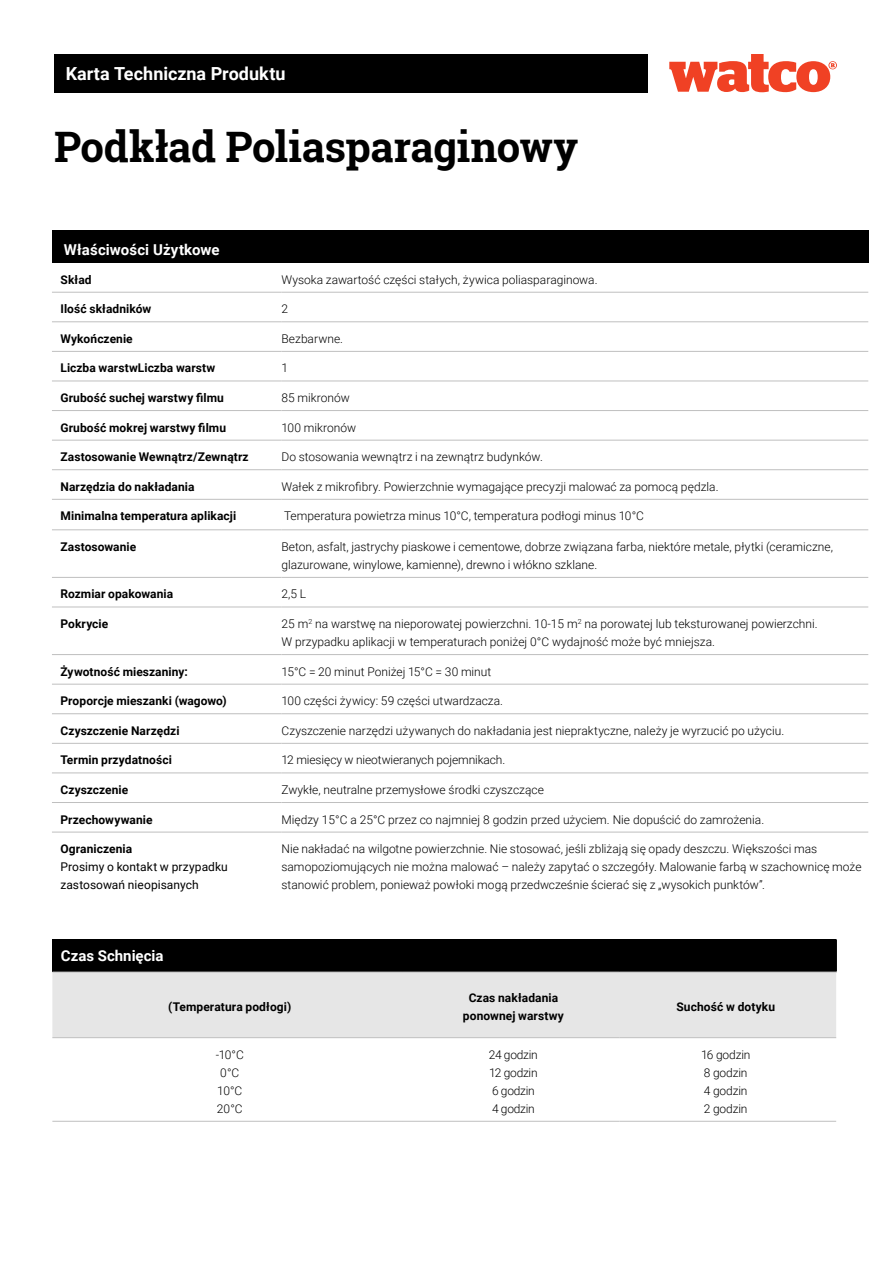
<style>
.page{position:relative;width:893px;height:1263px;background:#fff}
.page>*{position:absolute;margin:0;border:0;box-sizing:border-box;transform-origin:0 0}
.t1{font:700 42px "Roboto Slab";letter-spacing:-.01em;color:#000}
.t2{font:700 18px "Roboto";color:#fff}
.t3{font:700 15px "Roboto";color:#fff}
.t4{font:300 12px/18px "Roboto";color:#000}
.t5{font:700 12px/18px "Roboto";letter-spacing:.005em;color:#000;text-align:center}
.t6{font:12px/18px "Roboto";letter-spacing:.005em;color:#000}
.t7{font:300 12px/18px "Roboto";letter-spacing:-.02em;color:#000}
.s1{font-weight:700}
</style>
<div class="page">
<div style="left:54px;top:54px;width:593px;height:38px;background:#000"></div>
<div style="left:52px;top:230px;width:816px;height:33px;background:#000"></div>
<hr style="left:52px;top:292px;width:229px;height:1px;background:#bfbfbf">
<hr style="left:281px;top:292px;width:587px;height:1px;background:#bfbfbf">
<hr style="left:52px;top:321px;width:229px;height:1px;background:#bfbfbf">
<hr style="left:281px;top:321px;width:587px;height:1px;background:#bfbfbf">
<hr style="left:52px;top:351px;width:229px;height:1px;background:#bfbfbf">
<hr style="left:281px;top:351px;width:587px;height:1px;background:#bfbfbf">
<hr style="left:52px;top:381px;width:229px;height:1px;background:#bfbfbf">
<hr style="left:281px;top:381px;width:587px;height:1px;background:#bfbfbf">
<hr style="left:52px;top:410px;width:229px;height:1px;background:#bfbfbf">
<hr style="left:281px;top:410px;width:587px;height:1px;background:#bfbfbf">
<hr style="left:52px;top:440px;width:229px;height:1px;background:#bfbfbf">
<hr style="left:281px;top:440px;width:587px;height:1px;background:#bfbfbf">
<hr style="left:52px;top:469px;width:229px;height:1px;background:#bfbfbf">
<hr style="left:281px;top:469px;width:587px;height:1px;background:#bfbfbf">
<hr style="left:52px;top:499px;width:229px;height:1px;background:#bfbfbf">
<hr style="left:281px;top:499px;width:587px;height:1px;background:#bfbfbf">
<hr style="left:52px;top:529px;width:229px;height:1px;background:#bfbfbf">
<hr style="left:281px;top:529px;width:587px;height:1px;background:#bfbfbf">
<hr style="left:52px;top:577px;width:229px;height:1px;background:#bfbfbf">
<hr style="left:281px;top:577px;width:587px;height:1px;background:#bfbfbf">
<hr style="left:52px;top:607px;width:229px;height:1px;background:#bfbfbf">
<hr style="left:281px;top:607px;width:587px;height:1px;background:#bfbfbf">
<hr style="left:52px;top:654px;width:229px;height:1px;background:#bfbfbf">
<hr style="left:281px;top:654px;width:587px;height:1px;background:#bfbfbf">
<hr style="left:52px;top:684px;width:229px;height:1px;background:#bfbfbf">
<hr style="left:281px;top:684px;width:587px;height:1px;background:#bfbfbf">
<hr style="left:52px;top:713px;width:229px;height:1px;background:#bfbfbf">
<hr style="left:281px;top:713px;width:587px;height:1px;background:#bfbfbf">
<hr style="left:52px;top:743px;width:229px;height:1px;background:#bfbfbf">
<hr style="left:281px;top:743px;width:587px;height:1px;background:#bfbfbf">
<hr style="left:52px;top:772px;width:229px;height:1px;background:#bfbfbf">
<hr style="left:281px;top:772px;width:587px;height:1px;background:#bfbfbf">
<hr style="left:52px;top:802px;width:229px;height:1px;background:#bfbfbf">
<hr style="left:281px;top:802px;width:587px;height:1px;background:#bfbfbf">
<hr style="left:52px;top:832px;width:229px;height:1px;background:#bfbfbf">
<hr style="left:281px;top:832px;width:587px;height:1px;background:#bfbfbf">
<div style="left:52px;top:939px;width:784px;height:33px;background:#000"></div>
<div style="left:52px;top:973px;width:784px;height:64px;background:#e6e6e6"></div>
<hr style="left:835px;top:939px;width:2px;height:33px;background:#000">
<hr style="left:52px;top:972px;width:351px;height:1px;background:#bfbfbf">
<hr style="left:403px;top:972px;width:217px;height:1px;background:#bfbfbf">
<hr style="left:620px;top:972px;width:217px;height:1px;background:#bfbfbf">
<hr style="left:52px;top:1037px;width:351px;height:1px;background:#bfbfbf">
<hr style="left:403px;top:1037px;width:217px;height:1px;background:#bfbfbf">
<hr style="left:620px;top:1037px;width:216px;height:1px;background:#bfbfbf">
<hr style="left:52px;top:1121px;width:351px;height:1px;background:#bfbfbf">
<hr style="left:403px;top:1121px;width:217px;height:1px;background:#bfbfbf">
<hr style="left:620px;top:1121px;width:216px;height:1px;background:#bfbfbf">
<svg style="left:669px;top:54px;width:168px;height:38px"></svg>
<p class="t2" style="left:66px;top:61px;width:221px">Karta Techniczna Produktu</p>
<p class="t1" style="left:54px;top:118px;width:526px">Podkład Poliasparaginowy</p>
<p class="t3" style="left:64px;top:239px;width:157px">Właściwości Użytkowe</p>
<p class="t5" style="left:60px;top:270px;width:33px">Skład</p>
<p class="t4" style="left:281px;top:270px;width:318px">Wysoka zawartość części stałych, żywica poliasparaginowa.</p>
<p class="t5" style="left:60px;top:300px;width:92px">Ilość składników</p>
<p class="t4" style="left:281px;top:300px;width:8px">2</p>
<p class="t5" style="left:60px;top:329px;width:74px">Wykończenie</p>
<p class="t4" style="left:281px;top:329px;width:63px">Bezbarwne.</p>
<p class="t5" style="left:60px;top:359px;width:156px">Liczba warstwLiczba warstw</p>
<p class="t4" style="left:281px;top:359px;width:8px">1</p>
<p class="t5" style="left:60px;top:388px;width:165px">Grubość suchej warstwy filmu</p>
<p class="t4" style="left:281px;top:388px;width:70px">85 mikronów</p>
<p class="t5" style="left:60px;top:418px;width:167px">Grubość mokrej warstwy filmu</p>
<p class="t4" style="left:281px;top:418px;width:76px">100 mikronów</p>
<p class="t5" style="left:60px;top:447px;width:190px">Zastosowanie Wewnątrz/Zewnątrz</p>
<p class="t4" style="left:281px;top:447px;width:263px">Do stosowania wewnątrz i na zewnątrz budynków.</p>
<p class="t5" style="left:60px;top:477px;width:136px">Narzędzia do nakładania</p>
<p class="t4" style="left:281px;top:477px;width:439px">Wałek z mikrofibry. Powierzchnie wymagające precyzji malować za pomocą pędzla.</p>
<p class="t5" style="left:60px;top:507px;width:177px">Minimalna temperatura aplikacji</p>
<p class="t4" style="left:284px;top:507px;width:361px">Temperatura powietrza minus 10°C, temperatura podłogi minus 10°C</p>
<p class="t5" style="left:60px;top:537px;width:77px">Zastosowanie</p>
<p class="t4" style="left:281px;top:537px;width:553px">Beton, asfalt, jastrychy piaskowe i cementowe, dobrze związana farba, niektóre metale, płytki (ceramiczne, glazurowane, winylowe, kamienne), drewno i włókno szklane.</p>
<p class="t5" style="left:60px;top:585px;width:114px">Rozmiar opakowania</p>
<p class="t4" style="left:281px;top:585px;width:26px">2,5 L</p>
<p class="t5" style="left:60px;top:614px;width:49px">Pokrycie</p>
<p class="t4" style="left:281px;top:614px;width:538px">25 m<sup>2</sup> na warstwę na nieporowatej powierzchni. 10-15 m<sup>2</sup> na porowatej lub teksturowanej powierzchni.</p>
<p class="t4" style="left:281px;top:632px;width:435px">W przypadku aplikacji w temperaturach poniżej 0°C wydajność może być mniejsza.</p>
<p class="t5" style="left:60px;top:662px;width:129px">Żywotność mieszaniny:</p>
<p class="t4" style="left:281px;top:662px;width:211px">15°C = 20 minut Poniżej 15°C = 30 minut</p>
<p class="t5" style="left:60px;top:691px;width:168px">Proporcje mieszanki (wagowo)</p>
<p class="t4" style="left:281px;top:691px;width:223px">100 części żywicy: 59 części utwardzacza.</p>
<p class="t5" style="left:60px;top:721px;width:121px">Czyszczenie Narzędzi</p>
<p class="t4" style="left:281px;top:721px;width:504px">Czyszczenie narzędzi używanych do nakładania jest niepraktyczne, należy je wyrzucić po użyciu.</p>
<p class="t5" style="left:60px;top:751px;width:113px">Termin przydatności</p>
<p class="t4" style="left:281px;top:751px;width:225px">12 miesięcy w nieotwieranych pojemnikach.</p>
<p class="t5" style="left:60px;top:780px;width:69px">Czyszczenie</p>
<p class="t4" style="left:281px;top:780px;width:264px">Zwykłe, neutralne przemysłowe środki czyszczące</p>
<p class="t5" style="left:60px;top:810px;width:94px">Przechowywanie</p>
<p class="t4" style="left:281px;top:810px;width:484px">Między 15°C a 25°C przez co najmniej 8 godzin przed użyciem. Nie dopuścić do zamrożenia.</p>
<p class="t6" style="left:60px;top:839px;width:169px"><span class="s1">Ograniczenia<br></span>Prosimy o kontakt w przypadku zastosowań nieopisanych</p>
<p class="t4" style="left:281px;top:839px;width:582px">Nie nakładać na wilgotne powierzchnie. Nie stosować, jeśli zbliżają się opady deszczu. Większości mas samopoziomujących nie można malować – należy zapytać o szczegóły. Malowanie farbą w szachownicę może stanowić problem, ponieważ powłoki mogą przedwcześnie ścierać się z „wysokich punktów”.</p>
<p class="t3" style="left:61px;top:946px;width:104px">Czas Schnięcia</p>
<p class="t5" style="left:168px;top:997px;width:125px">(Temperatura podłogi)</p>
<p class="t5" style="left:463px;top:988px;width:102px">Czas nakładania ponownej warstwy</p>
<p class="t5" style="left:676px;top:997px;width:100px">Suchość w dotyku</p>
<p class="t4" style="left:216px;top:1045px;width:30px">-10°C</p>
<p class="t4" style="left:217px;top:1063px;width:27px">0°C<br>10°C</p>
<p class="t4" style="left:217px;top:1099px;width:27px">20°C</p>
<p class="t7" style="left:489px;top:1045px;width:50px">24 godzin<br>12 godzin<br>6 godzin<br>4 godzin</p>
<p class="t4" style="left:701px;top:1045px;width:51px">16 godzin<br>8 godzin</p>
<p class="t4" style="left:704px;top:1081px;width:45px">4 godzin</p>
<p class="t4" style="left:704px;top:1099px;width:45px">2 godzin</p>
</div>
